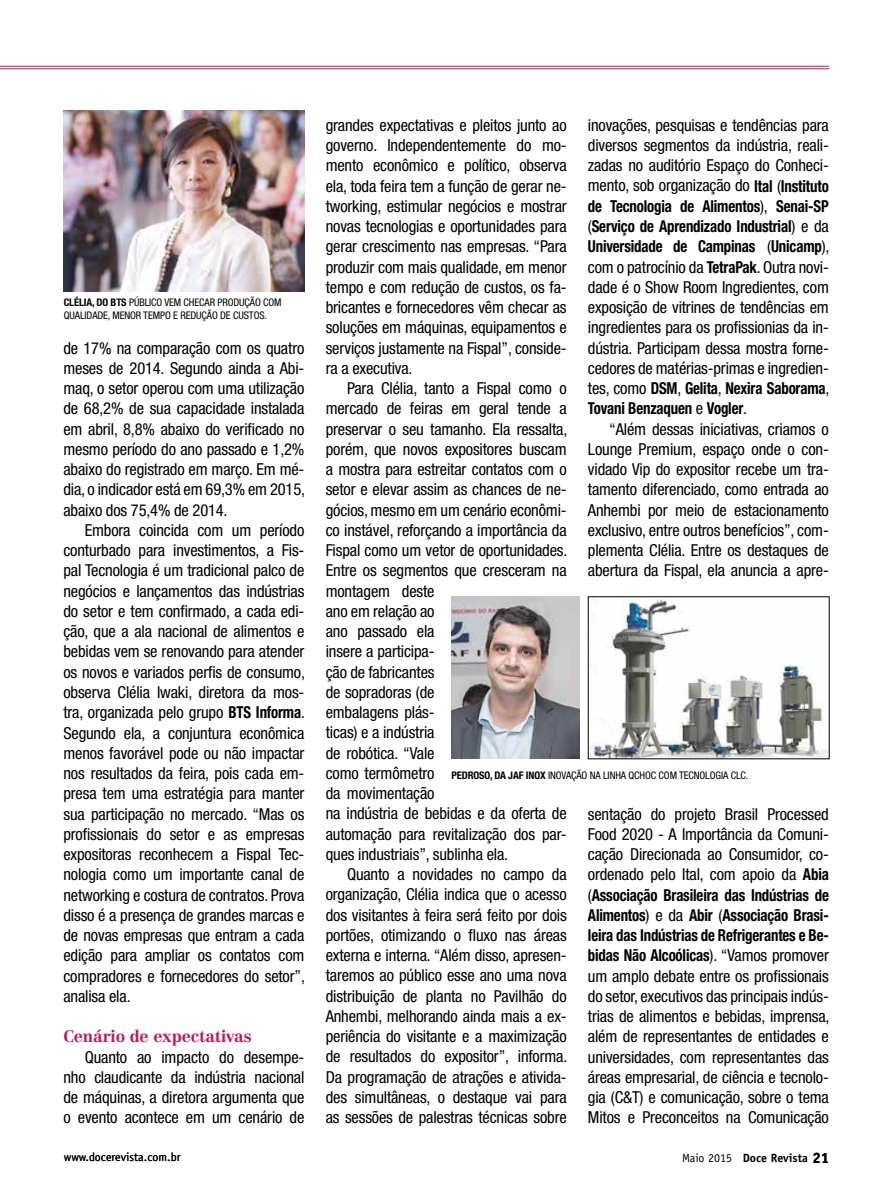
<style>
.page{position:relative;width:893px;height:1191px;background:#fff}
.page>*{position:absolute;margin:0;border:0;box-sizing:border-box;transform-origin:0 0}
.t1{font:condensed 16.5px/20.2px "Helvetica Neue LT Pro";letter-spacing:-.01em;color:#000;text-align:justify}
.t2{font:700 16.5px "Centennial LT Std";letter-spacing:-.01em;color:#ba1b5b}
.t3{font:12px "Officina Sans";color:#000}
.t4{font:700 12px "Officina Sans";color:#000}
.t5{font:condensed 10.5px/12.6px "Helvetica Neue LT Pro";letter-spacing:-.01em;color:#000}
.s1{font-weight:700}
.s2{font-weight:400}
.s3{font-size:15px}
</style>
<div class="page">
<img style="left:64px;top:111px;width:241px;height:180px">
<img style="left:452px;top:597px;width:127px;height:162px">
<img style="left:590px;top:598px;width:237px;height:159px">
<hr style="left:0;top:66px;width:829px;height:1px;background:#ba1b5b">
<hr style="left:0;top:68px;width:829px;height:1px;background:#ba1b5b">
<p class="t5" style="left:64px;top:296px;width:219px"><span class="s1">CLÉLIA, DO BTS</span> PÚBLICO VEM CHECAR PRODUÇÃO COM<br>QUALIDADE, MENOR TEMPO E REDUÇÃO DE CUSTOS.</p>
<p class="t1" style="left:63px;top:337px;width:243px">de 17% na comparação com os quatro meses de 2014. Segundo ainda a Abi&shy;maq, o setor operou com uma utilização de 68,2% de sua capacidade instalada em abril, 8,8% abaixo do verificado no mesmo período do ano passado e 1,2% abaixo do registrado em março. Em mé&shy;dia, o indicador está em 69,3% em 2015, abaixo dos 75,4% de 2014.</p>
<p class="t1" style="left:63px;top:520px;width:243px;text-indent:21px">Embora coincida com um período conturbado para investimentos, a Fis&shy;pal Tecnologia é um tradicional palco de negócios e lançamentos das indústrias do setor e tem confirmado, a cada edi&shy;ção, que a ala nacional de alimentos e bebidas vem se renovando para atender os novos e variados perfis de consumo, observa Clélia Iwaki, diretora da mos&shy;tra, organizada pelo grupo <span class="s1">BTS Informa</span>.<br>Segundo ela, a conjuntura econômica menos favorável pode ou não impactar nos resultados da feira, pois cada em&shy;presa tem uma estratégia para manter sua participação no mercado. “Mas os profissionais do setor e as empresas expositoras reconhecem a Fispal Tec&shy;nologia como um importante canal de networking e costura de contratos. Prova disso é a presença de grandes marcas e de novas empresas que entram a cada edição para ampliar os contatos com compradores e fornecedores do setor”, analisa ela.</p>
<p class="t2" style="left:63px;top:1026px;width:190px">Cenário de expectativas</p>
<p class="t1" style="left:63px;top:1046px;width:242px;text-indent:21px">Quanto ao impacto do desempe&shy;nho claudicante da indústria nacional de máquinas, a diretora argumenta que o evento acontece em um cenário de</p>
<p class="t1" style="left:588px;top:114px;width:243px">inovações, pesquisas e tendências para diversos segmentos da indústria, reali&shy;zadas no auditório Espaço do Conheci&shy;mento, sob organização do <span class="s1">Ital</span> (<span class="s1">Instituto de Tecnologia de Alimentos</span>), <span class="s1">Senai-SP </span>(<span class="s1">Serviço de Aprendizado Industrial</span>) e da <span class="s1">Universidade de Campinas</span> (<span class="s1">Unicamp</span>), com o patrocínio da <span class="s1">TetraPak</span>. Outra novi&shy;dade é o Show Room Ingredientes, com exposição de vitrines de tendências em ingredientes para os profissionias da in&shy;dústria. Participam dessa mostra forne&shy;cedores de matérias-primas e ingredien&shy;tes, como <span class="s1">DSM</span>, <span class="s1">Gelita</span>, <span class="s1">Nexira Saborama</span>, <span class="s1">Tovani Benzaquen</span> e <span class="s1">Vogler</span>.</p>
<p class="t1" style="left:588px;top:418px;width:242px;text-indent:21px">“Além dessas iniciativas, criamos o Lounge Premium, espaço onde o con&shy;vidado Vip do expositor recebe um tra&shy;tamento diferenciado, como entrada ao Anhembi por meio de estacionamento exclusivo, entre outros benefícios”, com&shy;plementa Clélia. Entre os destaques de abertura da Fispal, ela anuncia a apre-</p>
<p class="t1" style="left:326px;top:115px;width:242px">grandes expectativas e pleitos junto ao governo. Independentemente do mo&shy;mento econômico e político, observa ela, toda feira tem a função de gerar ne&shy;tworking, estimular negócios e mostrar novas tecnologias e oportunidades para gerar crescimento nas empresas. “Para produzir com mais qualidade, em menor tempo e com redução de custos, os fa&shy;bricantes e fornecedores vêm checar as soluções em máquinas, equipamentos e serviços justamente na Fispal”, conside&shy;ra a executiva.</p>
<p class="t1" style="left:326px;top:378px;width:243px;text-align:left;text-indent:21px">Para Clélia, tanto a Fispal como o mercado de feiras em geral tende a preservar o seu tamanho. Ela ressalta, porém, que novos expositores buscam a mostra para estreitar contatos com o setor e elevar assim as chances de ne&shy;gócios, mesmo em um cenário econômi&shy;co instável, reforçando a importância da<br>Fispal como um vetor de oportunidades.<br>Entre os segmentos que cresceram na montagem deste<br>ano em relação ao<br>ano passado ela<br>insere a participa-<br>ção de fabricantes<br>de sopradoras (de<br>embalagens plás-<br>ticas) e a indústria<br>de robótica. “Vale<br>como termômetro<br>da movimentação<br>na indústria de bebidas e da oferta de automação para revitalização dos par&shy;ques industriais”, sublinha ela.</p>
<p class="t1" style="left:326px;top:864px;width:243px;text-indent:21px">Quanto a novidades no campo da organização, Clélia indica que o acesso dos visitantes à feira será feito por dois portões, otimizando o fluxo nas áreas externa e interna. “Além disso, apresen&shy;taremos ao público esse ano uma nova distribuição de planta no Pavilhão do Anhembi, melhorando ainda mais a ex&shy;periência do visitante e a maximização de resultados do expositor”, informa.<br>Da programação de atrações e ativida&shy;des simultâneas, o destaque vai para as sessões de palestras técnicas sobre</p>
<p class="t5" style="left:452px;top:769px;width:298px"><span class="s1">PEDROSO, DA JAF INOX</span> INOVAÇÃO NA LINHA QCHOC COM TECNOLOGIA CLC.</p>
<p class="t1" style="left:588px;top:803px;width:243px">sentação do projeto Brasil Processed Food 2020 - A Importância da Comuni&shy;cação Direcionada ao Consumidor, co&shy;ordenado pelo Ital, com apoio da <span class="s1">Abia </span>(<span class="s1">Associação Brasileira das Indústrias de Alimentos</span>) e da <span class="s1">Abir</span> (<span class="s1">Associação Brasi&shy;leira das Indústrias de Refrigerantes e Be&shy;bidas Não Alcoólicas</span>). “Vamos promover um amplo debate entre os profissionais do setor, executivos das principais indús&shy;trias de alimentos e bebidas, imprensa, além de representantes de entidades e universidades, com representantes das áreas empresarial, de ciência e tecnolo&shy;gia (C&amp;T) e comunicação, sobre o tema Mitos e Preconceitos na Comunicação</p>
<p class="t3" style="left:64px;top:1150px;width:118px">www.docerevista.com.br</p>
<p class="t4" style="left:682px;top:1150px;width:149px"><span class="s2">Maio 2015</span> Doce Revista <span class="s3">21</span></p>
</div>
